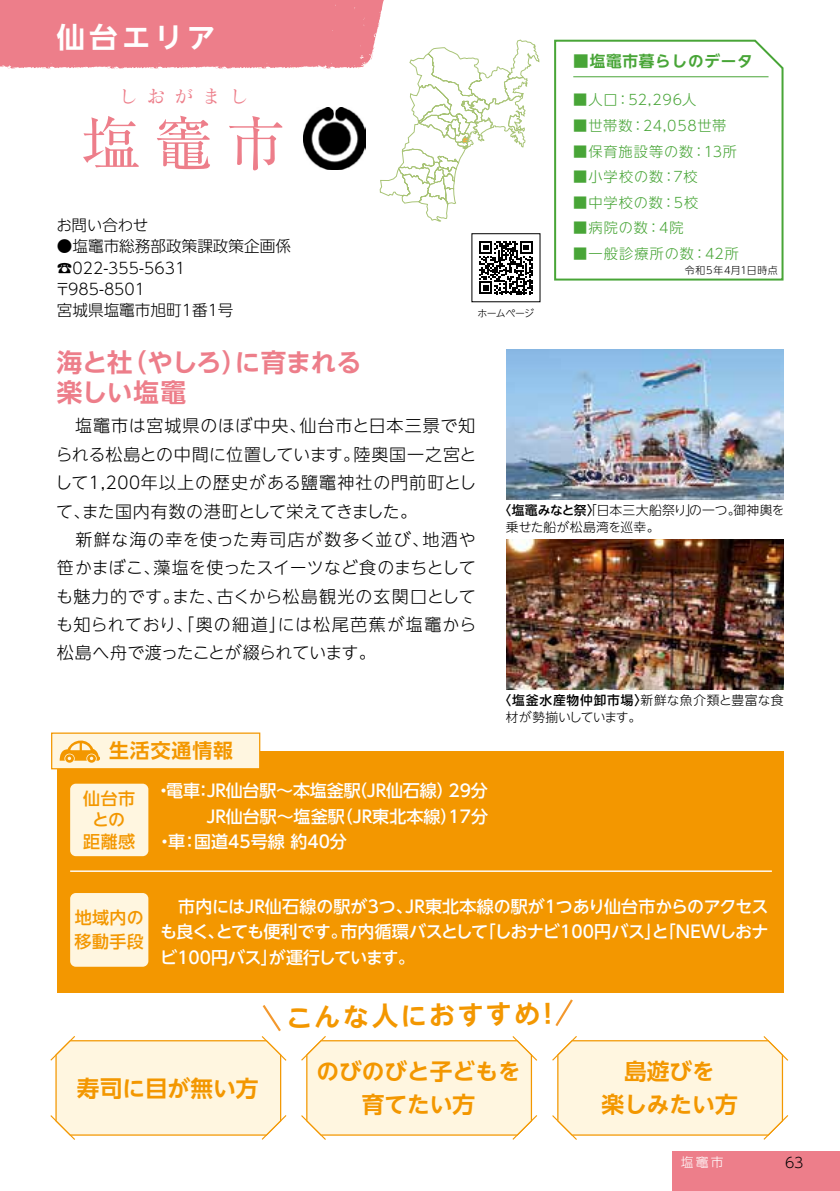
<style>
.page{position:relative;width:840px;height:1191px;background:#fff}
.page>*{position:absolute;margin:0;border:0;box-sizing:border-box;transform-origin:0 0}
.t1{font:58.8px "Ryumin Pro";color:#ed7e8a}
.t2{font:700 28.4px "UD Shin Go NT Pro De";letter-spacing:.15em;color:#fff}
.t3{font:700 26.2px "UD Shin Go NT Pro De";color:#f39700}
.t4{font:700 25.6px/29.8px "UD Shin Go NT Pro De";letter-spacing:-.01em;color:#ed7e8a}
.t5{font:700 22.6px/32.2px "UD Shin Go NT Pro De";color:#f39700;text-align:center}
.t6{font:700 19.8px "UD Shin Go NT Pro De";letter-spacing:.05em;color:#f39700}
.t7{font:18.4px "Matisse Pro M";letter-spacing:.5em;color:#ed7e8a}
.t8{font:300 17px/28.4px "UD Shin Go NT Pro";letter-spacing:.025em;color:#000}
.t9{font:500 17px/25.6px "UD Shin Go NT Pro";color:#fff;text-align:justify}
.t10{font:500 17px/21.2px "UD Shin Go NT Pro";letter-spacing:.02em;color:#f39700;text-align:center}
.t11{font:300 15.6px/21.2px "UD Shin Go NT Pro";color:#000}
.t12{font:700 15.6px "UD Shin Go NT Pro De";letter-spacing:.05em;color:#48a537}
.t13{font:300 14.2px "UD Shin Go NT Pro";letter-spacing:.06em;color:#48a537}
.t14{font:300 14.2px "UD Shin Go NT Pro";color:#000}
.t15{font:300 12.8px/17px "UD Shin Go NT Pro";letter-spacing:.005em;color:#000}
.t16{font:300 12.8px/17px "UD Shin Go NT Pro";letter-spacing:-.065em;color:#000}
.t17{font:300 12.8px "UD Shin Go NT Pro";color:#fff}
.t18{font:300 10px "UD Shin Go NT Pro";letter-spacing:.055em;color:#000}
.t19{font:300 10px "UD Shin Go NT Pro";letter-spacing:.005em;color:#000}
.s1{font-weight:500}
</style>
<div class="page">
<div style="left:671px;top:1151px;width:168px;height:40px;background:#ed7e8a"></div>
<svg style="left:554px;top:39px;width:230px;height:242px"></svg>
<svg style="left:50px;top:999px;width:739px;height:141px"></svg>
<hr style="left:573px;top:76px;width:195px;height:1px;background:#48a537">
<img style="left:506px;top:540px;width:277px;height:149px">
<img style="left:506px;top:349px;width:277px;height:150px">
<svg style="left:0;top:0;width:539px;height:222px"></svg>
<div style="left:57px;top:751px;width:726px;height:242px;background:#f39700"></div>
<div style="left:52px;top:733px;width:207px;height:35px;background:#fff6e0"></div>
<div style="left:51px;top:732px;width:209px;height:37px;border:1px solid #f39700"></div>
<svg style="left:60px;top:740px;width:40px;height:22px"></svg>
<div style="left:70px;top:783px;width:78px;height:73px;background:#fff6e0;border-radius:6px"></div>
<div style="left:70px;top:893px;width:78px;height:73px;background:#fff6e0;border-radius:6px"></div>
<hr style="left:70px;top:870px;width:701px;height:2px;background:#fff">
<img style="left:304px;top:108px;width:62px;height:62px">
<svg style="left:479px;top:241px;width:53px;height:53px"></svg>
<h2 class="t2" style="left:57px;top:14px;width:160px">仙台エリア</h2>
<p class="t7" style="left:119px;top:85px;width:130px">しおがまし</p>
<h1 class="t1" style="left:81px;top:97px;width:205px">塩竈市</h1>
<p class="t11" style="left:56px;top:214px;width:93px">お問い合わせ</p>
<p class="t11" style="left:55px;top:235px;width:238px">●塩竈市総務部政策課政策企画係☎022-355-5631<br>〒985-8501<br>宮城県塩竈市旭町1番1号</p>
<p class="t19" style="left:477px;top:305px;width:58px">ホームページ</p>
<p class="t12" style="left:573px;top:48px;width:181px">■塩竈市暮らしのデータ</p>
<p class="t13" style="left:573px;top:89px;width:125px">■人口：52,296人</p>
<p class="t13" style="left:573px;top:114px;width:155px">■世帯数：24,058世帯</p>
<p class="t13" style="left:573px;top:140px;width:165px">■保育施設等の数：13所</p>
<p class="t13" style="left:573px;top:165px;width:126px">■小学校の数：7校</p>
<p class="t13" style="left:573px;top:191px;width:127px">■中学校の数：5校</p>
<p class="t13" style="left:573px;top:216px;width:112px">■病院の数：4院</p>
<p class="t13" style="left:573px;top:242px;width:167px">■一般診療所の数：42所</p>
<p class="t18" style="left:684px;top:262px;width:94px">令和5年4月1日時点</p>
<h3 class="t4" style="left:57px;top:346px;width:306px">海と社（やしろ）に育まれる楽しい塩竈</h3>
<p class="t8" style="left:55px;top:411px;width:423px">　塩竈市は宮城県のほぼ中央、仙台市と日本三景で知られる松島との中間に位置しています。陸奥国一之宮として１,２００年以上の歴史がある鹽竈神社の門前町として、また国内有数の港町として栄えてきました。<br>　新鮮な海の幸を使った寿司店が数多く並び、地酒や笹かまぼこ、藻塩を使ったスイーツなど食のまちとしても魅力的です。また、古くから松島観光の玄関口としても知られており、「奥の細道」には松尾芭蕉が塩竈から松島へ舟で渡ったことが綴られています。</p>
<p class="t6" style="left:109px;top:735px;width:125px">生活交通情報</p>
<p class="t9" style="left:155px;top:777px;width:334px">・電車：JR仙台駅～本塩釜駅（JR仙石線）29分　　 JR仙台駅～塩釜駅（JR東北本線）17分・車：国道45号線約40分</p>
<p class="t10" style="left:83px;top:787px;width:53px">仙台市との距離感</p>
<p class="t15" style="left:505px;top:501px;width:280px;text-indent:-7px"><span class="s1">〈塩竈みなと祭〉</span>「日本三大船祭り」の一つ。御神輿を乗せた船が松島湾を巡幸。</p>
<p class="t16" style="left:505px;top:691px;width:279px;text-indent:-7px"><span class="s1">〈塩釜水産物仲卸市場〉</span>新鮮な魚介類と豊富な食材が勢揃いしています。</p>
<p class="t10" style="left:75px;top:905px;width:71px;line-height:24.2px;text-align:left">地域内の移動手段</p>
<p class="t9" style="left:160px;top:893px;width:609px">　市内にはJR仙石線の駅が３つ、JR東北本線の駅が１つあり仙台市からのアクセスも良く、とても便利です。市内循環バスとして「しおナビ100円バス」と「NEWしおナビ100円バス」が運行しています。</p>
<h3 class="t3" style="left:286px;top:996px;width:276px;rotate:-1deg">こんな人におすすめ！</h3>
<h3 class="t5" style="left:77px;top:1071px;width:183px">寿司に目が無い方</h3>
<h3 class="t5" style="left:316px;top:1055px;width:206px">のびのびと子どもを育てたい方</h3>
<h3 class="t5" style="left:601px;top:1055px;width:138px">島遊びを<br>楽しみたい方</h3>
<p class="t17" style="left:680px;top:1151px;width:44px">塩竈市</p>
<p class="t14" style="left:784px;top:1150px;width:20px">63</p>
</div>
